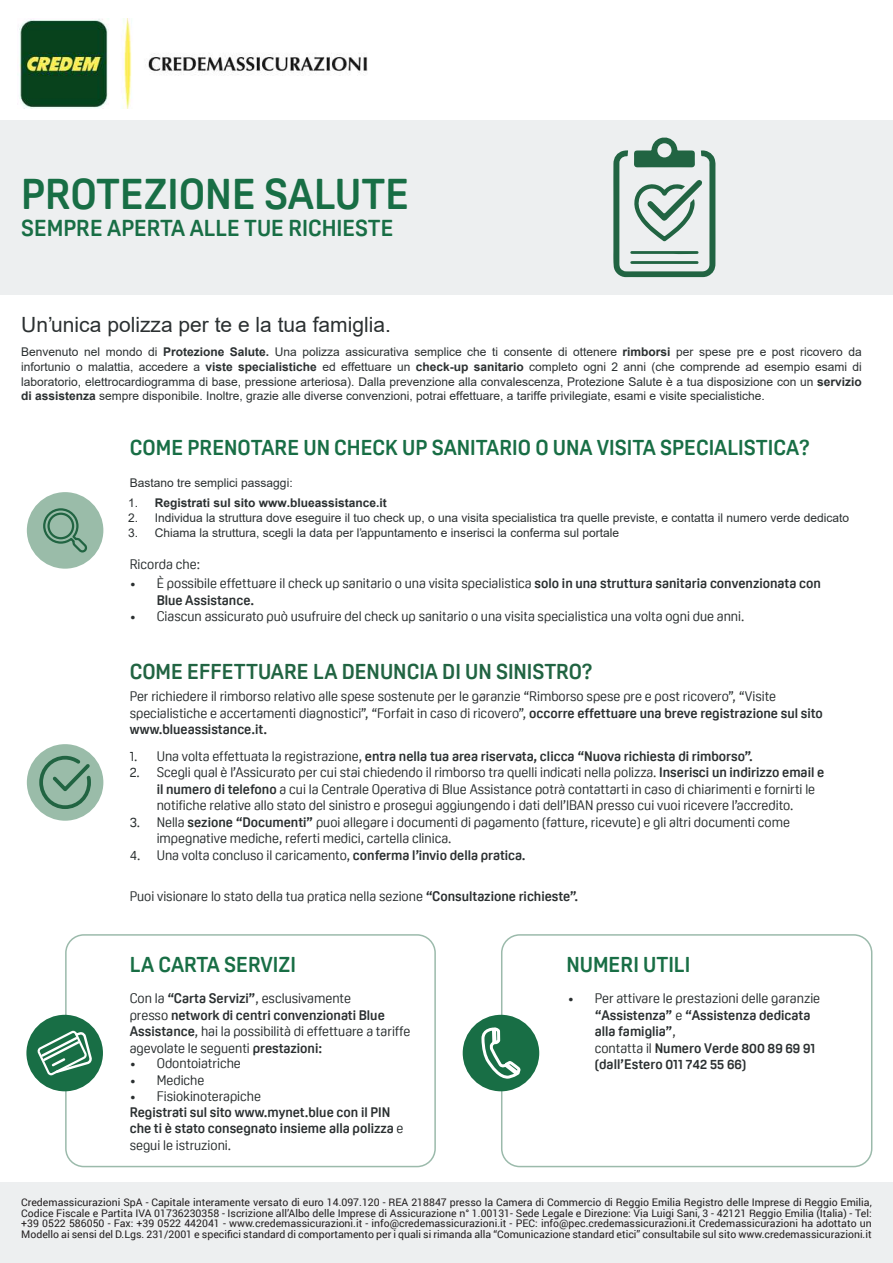
<style>
.page{position:relative;width:893px;height:1263px;background:#fff}
.page>*{position:absolute;margin:0;border:0;box-sizing:border-box;transform-origin:0 0}
.t1{font:700 42px "Oscine";color:#186e45}
.t2{font:700 22.5px "Oscine";color:#186e45}
.t3{font:700 21px "Oscine";color:#186e45}
.t4{font:700 21px "Oscine";color:#216442}
.t5{font:21px "Arial";color:#2b3031}
.t6{font:13.5px/16.5px "Oscine";color:#2b3031}
.t7{font:700 13.5px/16.5px "Oscine";color:#2b3031}
.t8{font:13.5px/16.5px "Oscine";color:#2b3031}
.t9{font:12px/14.7px "Arial";color:#2b3031;text-align:justify}
.t10{font:700 12px "Arial";color:#2b3031}
.t11{font:10.5px/10.5px "Roboto";color:#231f20;text-align:justify}
.s1{font-weight:700}
.s2{font-weight:400}
.s3{font-style:inherit}
</style>
<div class="page">
<div style="left:0;top:1182px;width:893px;height:81px;background:#edeff0"></div>
<div style="left:65px;top:934px;width:371px;height:233px;border:2px solid #9bbaab;border-radius:18px"></div>
<div style="left:501px;top:934px;width:371px;height:233px;border:2px solid #9bbaab;border-radius:18px"></div>
<img style="left:17px;top:18px;width:351px;height:91px">
<div style="left:27px;top:492px;width:76px;height:77px;background:#9abca9;border-radius:50%"></div>
<svg style="left:43px;top:508px;width:44px;height:45px"></svg>
<div style="left:26px;top:1015px;width:77px;height:76px;background:#186e45;border-radius:50%"></div>
<svg style="left:37px;top:1030px;width:55px;height:45px"></svg>
<div style="left:463px;top:1015px;width:76px;height:76px;background:#186e45;border-radius:50%"></div>
<svg style="left:480px;top:934px;width:42px;height:145px"></svg>
<div style="left:27px;top:744px;width:76px;height:77px;background:#9abca9;border-radius:50%"></div>
<svg style="left:37px;top:754px;width:56px;height:57px"></svg>
<div style="left:0;top:120px;width:893px;height:174px;background:#edeff0"></div>
<svg style="left:613px;top:137px;width:102px;height:140px"></svg>
<h1 class="t1" style="left:21px;top:171px;width:389px">PROTEZIONE SALUTE</h1>
<h2 class="t2" style="left:21px;top:216px;width:374px">SEMPRE APERTA ALLE TUE RICHIESTE</h2>
<h3 class="t5" style="left:21px;top:310px;width:371px">Un’unica polizza per te e la tua famiglia.</h3>
<p class="t9" style="left:21px;top:345px;width:842px">Benvenuto nel mondo di <span class="s1">Protezione Salute.</span> Una polizza assicurativa semplice che ti consente di ottenere <span class="s1">rimborsi</span> per spese pre e post ricovero da infortunio o malattia, accedere a <span class="s1">viste specialistiche</span> ed effettuare un <span class="s1">check-up sanitario</span> completo ogni 2 anni (che comprende ad esempio esami di laboratorio, elettrocardiogramma di base, pressione arteriosa). Dalla prevenzione alla convalescenza, Protezione Salute è a tua disposizione con un <span class="s1">servizio di assistenza</span> sempre disponibile. Inoltre, grazie alle diverse convenzioni, potrai effettuare, a tariffe privilegiate, esami e visite specialistiche.</p>
<h3 class="t3" style="left:130px;top:436px;width:682px">COME PRENOTARE UN CHECK UP SANITARIO O UNA VISITA SPECIALISTICA?</h3>
<p class="t9" style="left:130px;top:475px;width:164px">Bastano tre semplici passaggi:</p>
<p class="t10" style="left:128px;top:494px;width:260px"><span class="s2">1.</span> Registrati sul sito www.blueassistance.it</p>
<p class="t9" style="left:128px;top:510px;width:722px">2. Individua la struttura dove eseguire il tuo check up, o una visita specialistica tra quelle previste, e contatta il numero verde dedicato</p>
<p class="t9" style="left:128px;top:525px;width:492px">3. Chiama la struttura, scegli la data per l’appuntamento e inserisci la conferma sul portale</p>
<p class="t6" style="left:157px;top:575px;width:666px;text-indent:-27px">• È possibile effettuare il check up sanitario o una visita specialistica <span class="s1">solo in una struttura sanitaria convenzionata con<br>Blue Assistance.</span></p>
<p class="t6" style="left:130px;top:608px;width:616px">• Ciascun assicurato può usufruire del check up sanitario o una visita specialistica una volta ogni due anni.</p>
<p class="t6" style="left:130px;top:556px;width:72px">Ricorda che:</p>
<h3 class="t4" style="left:130px;top:660px;width:465px">COME EFFETTUARE LA DENUNCIA DI UN SINISTRO?</h3>
<p class="t6" style="left:130px;top:688px;width:695px">Per richiedere il rimborso relativo alle spese sostenute per le garanzie “Rimborso spese pre e post ricovero”, “Visite specialistiche e accertamenti diagnostici”, “Forfait in caso di ricovero”, <span class="s1">occorre effettuare una breve registrazione sul sito www.blueassistance.it.</span></p>
<p class="t7" style="left:130px;top:748px;width:625px"><span class="s2">1. Una volta effettuata la registrazione,</span> entra nella tua area riservata, clicca “Nuova richiesta di rimborso”.</p>
<p class="t6" style="left:157px;top:764px;width:669px;text-indent:-27px">2. Scegli qual è l’Assicurato per cui stai chiedendo il rimborso tra quelli indicati nella polizza. <span class="s1">Inserisci un indirizzo email e il numero di telefono</span> a cui la Centrale Operativa di Blue Assistance potrà contattarti in caso di chiarimenti e fornirti le notifiche relative allo stato del sinistro e prosegui aggiungendo i dati dell’IBAN presso cui vuoi ricevere l’accredito.</p>
<p class="t8" style="left:157px;top:814px;width:635px;text-indent:-27px"><span class="s3">3. Nella</span> <span class="s1">sezione “Documenti”</span> puoi allegare i documenti di pagamento (fatture, ricevute) e gli altri documenti come impegnative mediche, referti medici, cartella clinica.</p>
<p class="t6" style="left:130px;top:847px;width:397px">4. Una volta concluso il caricamento, <span class="s1">conferma l’invio della pratica.</span></p>
<p class="t6" style="left:130px;top:888px;width:450px">Puoi visionare lo stato della tua pratica nella sezione <span class="s1">“Consultazione richieste”.</span></p>
<h3 class="t3" style="left:130px;top:953px;width:168px">LA CARTA SERVIZI</h3>
<p class="t6" style="left:130px;top:990px;width:282px">Con la <span class="s1">“Carta Servizi”</span>, esclusivamente<br>presso <span class="s1">network di centri convenzionati Blue Assistance</span>, hai la possibilità di effettuare a tariffe agevolate le seguenti <span class="s1">prestazioni:</span></p>
<p class="t6" style="left:130px;top:1055px;width:113px">• Odontoiatriche</p>
<p class="t6" style="left:130px;top:1072px;width:76px">• Mediche</p>
<p class="t6" style="left:130px;top:1088px;width:133px">• Fisiokinoterapiche</p>
<p class="t7" style="left:130px;top:1104px;width:275px">Registrati sul sito www.mynet.blue con il PIN che ti è stato consegnato insieme alla polizza <span class="s2">e segui le istruzioni.</span></p>
<h3 class="t3" style="left:566px;top:953px;width:125px">NUMERI UTILI</h3>
<p class="t7" style="left:595px;top:990px;width:227px;text-indent:-27px"><span class="s2">• Per attivare le prestazioni delle garanzie </span>“Assistenza” <span class="s2">e</span> “Assistenza dedicata alla famiglia”<span class="s2">,<br>contatta il</span> Numero Verde 800 89 69 91 (dall’Estero 011 742 55 66)</p>
<p class="t11" style="left:21px;top:1197px;width:852px">Credemassicurazioni SpA - Capitale interamente versato di euro 14.097.120 - REA 218847 presso la Camera di Commercio di Reggio Emilia Registro delle Imprese di Reggio Emilia, Codice Fiscale e Partita IVA 01736230358 - Iscrizione all’Albo delle Imprese di Assicurazione n° 1.00131- Sede Legale e Direzione: Via Luigi Sani, 3 - 42121 Reggio Emilia (Italia) - Tel: +39 0522 586050 - Fax: +39 0522 442041 - www.credemassicurazioni.it - info@credemassicurazioni.it - PEC: info@pec.credemassicurazioni.it Credemassicurazioni ha adottato un Modello ai sensi del D.Lgs. 231/2001 e specifici standard di comportamento per i quali si rimanda alla “Comunicazione standard etici” consultabile sul sito www.credemassicurazioni.it</p>
</div>
